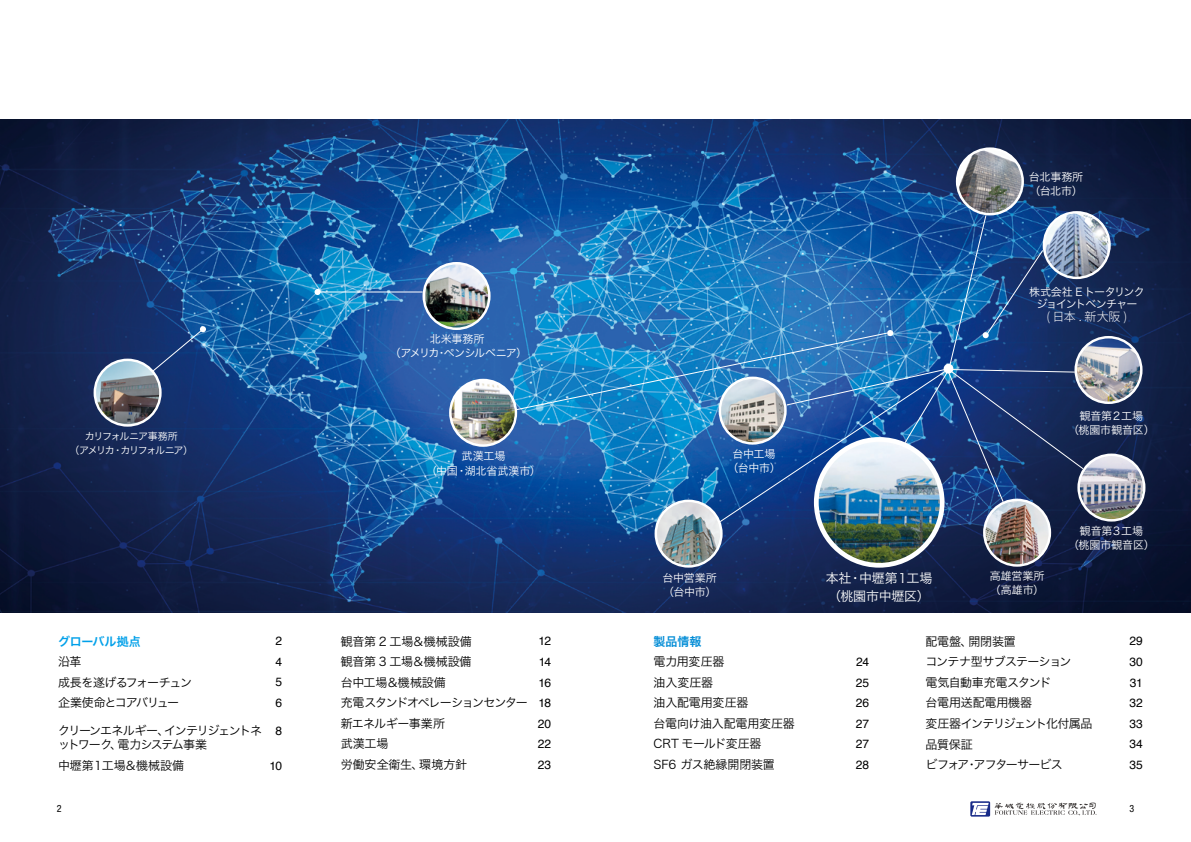
<style>
.page{position:relative;width:1191px;height:842px;background:#fff}
.page>*{position:absolute;margin:0;border:0;box-sizing:border-box;transform-origin:0 0}
.t1{font:13px/18px "Hira Kaku Pro N W3";letter-spacing:-.02em;color:#fff}
.t2{font:12px "Hira Kaku Pro N W3";letter-spacing:-.035em;color:#000}
.t3{font:12px/20.6px "Hira Kaku Pro N W3";letter-spacing:-.075em;color:#000}
.t4{font:12px "Hira Kaku Pro N W3";letter-spacing:-.01em;color:#000}
.t5{font:12px "Helvetica";letter-spacing:-.01em;color:#000}
.t6{font:12px/14px "Hira Kaku Pro N W3";letter-spacing:-.09em;color:#000}
.t7{font:12px "Hira Kaku Pro N W3";letter-spacing:-.055em;color:#000}
.t8{font:12px "Hira Kaku Pro N W3";letter-spacing:-.07em;color:#000}
.t9{font:12px "Hira Kaku Pro N W3";letter-spacing:-.1em;color:#000}
.t10{font:12px "Hira Kaku Pro N W3";letter-spacing:-.015em;color:#000}
.t11{font:12px "Hira Kaku Pro N W3";letter-spacing:-.005em;color:#000}
.t12{font:300 12px "Source Han Sans TW";color:#fff}
.t13{font:12px "Hira Kaku Pro N W6";letter-spacing:-.015em;color:#00a0e9}
.t14{font:12px "Hira Kaku Pro N W6";color:#008cd6}
.t15{font:11px/14px "Hira Kaku Pro N W3";letter-spacing:-.02em;color:#fff;text-align:center}
.t16{font:11px/12px "Hira Kaku Pro N W3";letter-spacing:-.085em;color:#fff;text-align:center}
.t17{font:11px/14px "Hira Kaku Pro N W3";letter-spacing:-.055em;color:#fff;text-align:center}
.t18{font:10px/14px "Hira Kaku Pro N W3";letter-spacing:-.125em;color:#fff;text-align:center}
.t19{font:condensed 10px "Helvetica Neue";color:#000}
.s1{font-family:"Helvetica"}
</style>
<div class="page">
<svg style="left:994px;top:802px;width:102px;height:14px"></svg>
<svg style="left:970px;top:801px;width:20px;height:16px"></svg>
<svg style="left:971px;top:803px;width:17px;height:12px"></svg>
<img style="left:0;top:119px;width:1191px;height:493px">
<div style="left:314px;top:289px;width:7px;height:6px;background:#fff;border-radius:50%"></div>
<svg style="left:152px;top:326px;width:54px;height:46px;background:#1c407f"></svg>
<svg style="left:94px;top:359px;width:68px;height:68px"></svg>
<svg style="left:422px;top:262px;width:68px;height:68px"></svg>
<svg style="left:449px;top:379px;width:68px;height:68px"></svg>
<svg style="left:956px;top:147px;width:68px;height:68px"></svg>
<svg style="left:983px;top:499px;width:68px;height:68px"></svg>
<svg style="left:654px;top:500px;width:68px;height:68px"></svg>
<svg style="left:814px;top:437px;width:130px;height:131px"></svg>
<svg style="left:1074px;top:336px;width:68px;height:68px"></svg>
<svg style="left:1042px;top:211px;width:68px;height:68px"></svg>
<svg style="left:1077px;top:453px;width:68px;height:69px"></svg>
<img style="left:96px;top:361px;width:63px;height:63px;border-radius:32px">
<img style="left:425px;top:264px;width:63px;height:64px;border-radius:32px">
<img style="left:451px;top:381px;width:63px;height:63px;border-radius:32px">
<img style="left:958px;top:150px;width:63px;height:63px;border-radius:32px">
<img style="left:985px;top:501px;width:63px;height:63px;border-radius:32px">
<img style="left:657px;top:502px;width:63px;height:63px;border-radius:32px">
<img style="left:818px;top:442px;width:121px;height:121px;border-radius:61px">
<img style="left:1077px;top:338px;width:63px;height:63px;border-radius:32px">
<img style="left:1045px;top:214px;width:63px;height:63px;border-radius:32px">
<img style="left:1080px;top:456px;width:63px;height:63px;border-radius:32px">
<hr style="left:317px;top:291px;width:105px;height:1px;background:#fff">
<img style="left:515px;top:214px;width:569px;height:309px">
<p class="t15" style="left:1028px;top:169px;width:56px;text-align:left">台北事務所（台北市）</p>
<p class="t18" style="left:70px;top:428px;width:125px">カリフォルニア事務所<br>（アメリカ・カリフォルニア）</p>
<p class="t17" style="left:390px;top:331px;width:138px">北米事務所<br>（アメリカ・ペンシルベニア）</p>
<p class="t15" style="left:426px;top:449px;width:116px">武漢工場<br>（中国・湖北省武漢市）</p>
<p class="t13" style="left:58px;top:630px;width:84px">グローバル拠点</p>
<p class="t5" style="left:275px;top:632px;width:8px">2</p>
<p class="t2" style="left:58px;top:651px;width:25px">沿革</p>
<p class="t5" style="left:275px;top:652px;width:8px">4</p>
<p class="t8" style="left:58px;top:671px;width:135px">成長を遂げるフォーチュン</p>
<p class="t5" style="left:275px;top:673px;width:8px">5</p>
<p class="t9" style="left:58px;top:692px;width:122px">企業使命とコアバリュー</p>
<p class="t5" style="left:275px;top:693px;width:8px">6</p>
<p class="t6" style="left:58px;top:722px;width:206px">クリーンエネルギー、インテリジェントネットワーク、電力システム事業</p>
<p class="t5" style="left:275px;top:721px;width:8px">8</p>
<p class="t4" style="left:58px;top:755px;width:127px">中壢第１工場＆機械設備</p>
<p class="t5" style="left:269px;top:757px;width:14px">10</p>
<p class="t4" style="left:341px;top:630px;width:132px">観音第 2 工場＆機械設備</p>
<p class="t5" style="left:538px;top:632px;width:14px">12</p>
<p class="t4" style="left:341px;top:651px;width:132px">観音第 3 工場＆機械設備</p>
<p class="t5" style="left:539px;top:652px;width:14px">14</p>
<p class="t4" style="left:341px;top:672px;width:107px">台中工場＆機械設備</p>
<p class="t5" style="left:538px;top:673px;width:14px">16</p>
<p class="t3" style="left:341px;top:692px;width:212px">充電スタンドオペレーションセンター <span class="s1">18</span>新エネルギー事業所</p>
<p class="t5" style="left:538px;top:714px;width:15px">20</p>
<p class="t2" style="left:341px;top:733px;width:49px">武漢工場</p>
<p class="t5" style="left:538px;top:735px;width:15px">22</p>
<p class="t11" style="left:341px;top:754px;width:128px">労働安全衛生、環境方針</p>
<p class="t5" style="left:538px;top:755px;width:15px">23</p>
<p class="t16" style="left:1029px;top:285px;width:117px">株式会社 E トータリンクジョイントベンチャー</p>
<p class="t12" style="left:1046px;top:310px;width:82px">(日本.新大阪)</p>
<p class="t15" style="left:727px;top:446px;width:55px">台中工場（台中市）</p>
<p class="t15" style="left:662px;top:570px;width:56px;text-align:left">台中営業所（台中市）</p>
<p class="t1" style="left:825px;top:568px;width:108px">本社・中壢第１工場（桃園市中壢区）</p>
<p class="t15" style="left:1068px;top:408px;width:88px">観音第２工場<br>（桃園市観音区）</p>
<p class="t15" style="left:989px;top:568px;width:56px;text-align:left">高雄営業所（高雄市）</p>
<p class="t15" style="left:1068px;top:523px;width:88px">観音第３工場<br>（桃園市観音区）</p>
<p class="t14" style="left:653px;top:630px;width:49px">製品情報</p>
<p class="t2" style="left:653px;top:651px;width:72px">電力用変圧器</p>
<p class="t5" style="left:856px;top:652px;width:14px">24</p>
<p class="t2" style="left:653px;top:671px;width:61px">油入変圧器</p>
<p class="t5" style="left:856px;top:673px;width:15px">25</p>
<p class="t2" style="left:653px;top:692px;width:96px">油入配電用変圧器</p>
<p class="t5" style="left:856px;top:694px;width:15px">26</p>
<p class="t2" style="left:653px;top:713px;width:143px">台電向け油入配電用変圧器</p>
<p class="t5" style="left:856px;top:714px;width:15px">27</p>
<p class="t2" style="left:653px;top:733px;width:109px">CRT モールド変圧器</p>
<p class="t5" style="left:856px;top:735px;width:15px">27</p>
<p class="t10" style="left:653px;top:754px;width:123px">SF6 ガス絶縁開閉装置</p>
<p class="t5" style="left:856px;top:755px;width:15px">28</p>
<p class="t2" style="left:925px;top:630px;width:92px">配電盤、開閉装置</p>
<p class="t5" style="left:1129px;top:632px;width:15px">29</p>
<p class="t7" style="left:925px;top:651px;width:148px">コンテナ型サブステーション</p>
<p class="t5" style="left:1129px;top:652px;width:15px">30</p>
<p class="t2" style="left:925px;top:672px;width:127px">電気自動車充電スタンド</p>
<p class="t5" style="left:1130px;top:673px;width:14px">31</p>
<p class="t4" style="left:925px;top:692px;width:108px">台電用送配電用機器</p>
<p class="t5" style="left:1129px;top:694px;width:15px">32</p>
<p class="t3" style="left:925px;top:712px;width:168px">変圧器インテリジェント化付属品</p>
<p class="t5" style="left:1129px;top:714px;width:15px">33</p>
<p class="t2" style="left:925px;top:733px;width:49px">品質保証</p>
<p class="t5" style="left:1129px;top:735px;width:15px">34</p>
<p class="t3" style="left:925px;top:753px;width:139px">ビフォア・アフターサービス</p>
<p class="t5" style="left:1129px;top:755px;width:15px">35</p>
<p class="t19" style="left:57px;top:803px;width:6px">2</p>
<p class="t19" style="left:1129px;top:803px;width:6px">3</p>
</div>
